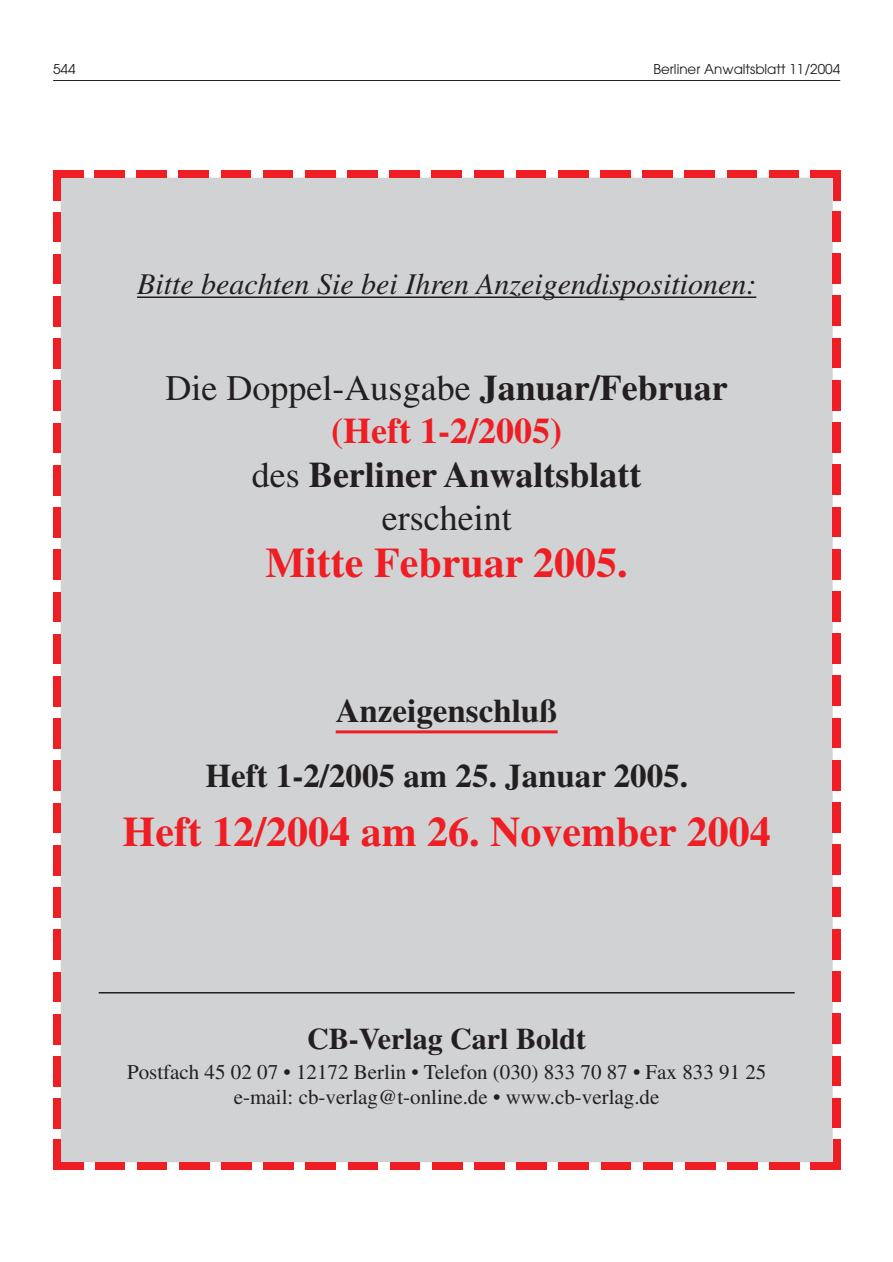
<style>
.page{position:relative;width:893px;height:1262px;background:#fff}
.page>*{position:absolute;margin:0;border:0;box-sizing:border-box;transform-origin:0 0}
.t1{font:700 42px "Times";color:#ee1e24}
.t2{font:700 36px/43.2px "Times";color:#231f20;text-align:center}
.t3{font:700 33px/65.1px "Times";color:#231f20;text-align:center}
.t4{font:italic 30px "Times";color:#231f20}
.t5{font:700 30px "Times";color:#231f20}
.t6{font:21px/25.2px "Times";color:#231f20;text-align:center}
.t7{font:13.5px "Avant Garde";color:#231f20}
.s1{font-weight:400}
.s2{color:#ee1e24}
</style>
<div class="page">
<hr style="left:53px;top:80px;width:787px;height:1px;background:#231f20">
<div style="left:57px;top:174px;width:779px;height:992px;background:#d1d2d4"></div>
<hr style="left:137px;top:296px;width:304px;height:2px;background:#231f20">
<hr style="left:441px;top:296px;width:35px;height:2px;background:#231f20">
<hr style="left:476px;top:296px;width:280px;height:2px;background:#231f20">
<hr style="left:336px;top:730px;width:221px;height:3px;background:#ee1e24">
<hr style="left:99px;top:992px;width:695px;height:1px;background:#231f20">
<img style="left:53px;top:170px;width:41px;height:30px">
<img style="left:94px;top:170px;width:716px;height:8px">
<img style="left:810px;top:170px;width:30px;height:41px">
<img style="left:832px;top:211px;width:8px;height:928px">
<img style="left:799px;top:1139px;width:41px;height:30px">
<img style="left:83px;top:1162px;width:716px;height:7px">
<img style="left:53px;top:1128px;width:30px;height:41px">
<img style="left:53px;top:200px;width:8px;height:928px">
<p class="t7" style="left:53px;top:64px;width:24px">544</p>
<p class="t7" style="left:653px;top:64px;width:188px">Berliner Anwaltsblatt 11/2004</p>
<h3 class="t4" style="left:137px;top:273px;width:620px">Bitte beachten Sie bei Ihren Anzeigendispositionen:</h3>
<h2 class="t2" style="left:166px;top:370px;width:563px"><span class="s1">Die Doppel-Ausgabe</span> Januar/Februar <span class="s2">(Heft 1-2/2005)<br></span><span class="s1">des</span> Berliner Anwaltsblatt<br><span class="s1">erscheint</span></h2>
<h1 class="t1" style="left:265px;top:548px;width:363px">Mitte Februar 2005.</h1>
<h3 class="t3" style="left:205px;top:681px;width:484px">Anzeigenschluß<br>Heft 1-2/2005 am 25. Januar 2005.</h3>
<h1 class="t1" style="left:123px;top:816px;width:649px">Heft 12/2004 am 26. November 2004</h1>
<h3 class="t5" style="left:307px;top:1027px;width:280px">CB-Verlag Carl Boldt</h3>
<p class="t6" style="left:127px;top:1061px;width:641px">Postfach 45 02 07 • 12172 Berlin • Telefon (030) 833 70 87 • Fax 833 91 25 e-mail: cb-verlag@t-online.de • www.cb-verlag.de</p>
</div>
